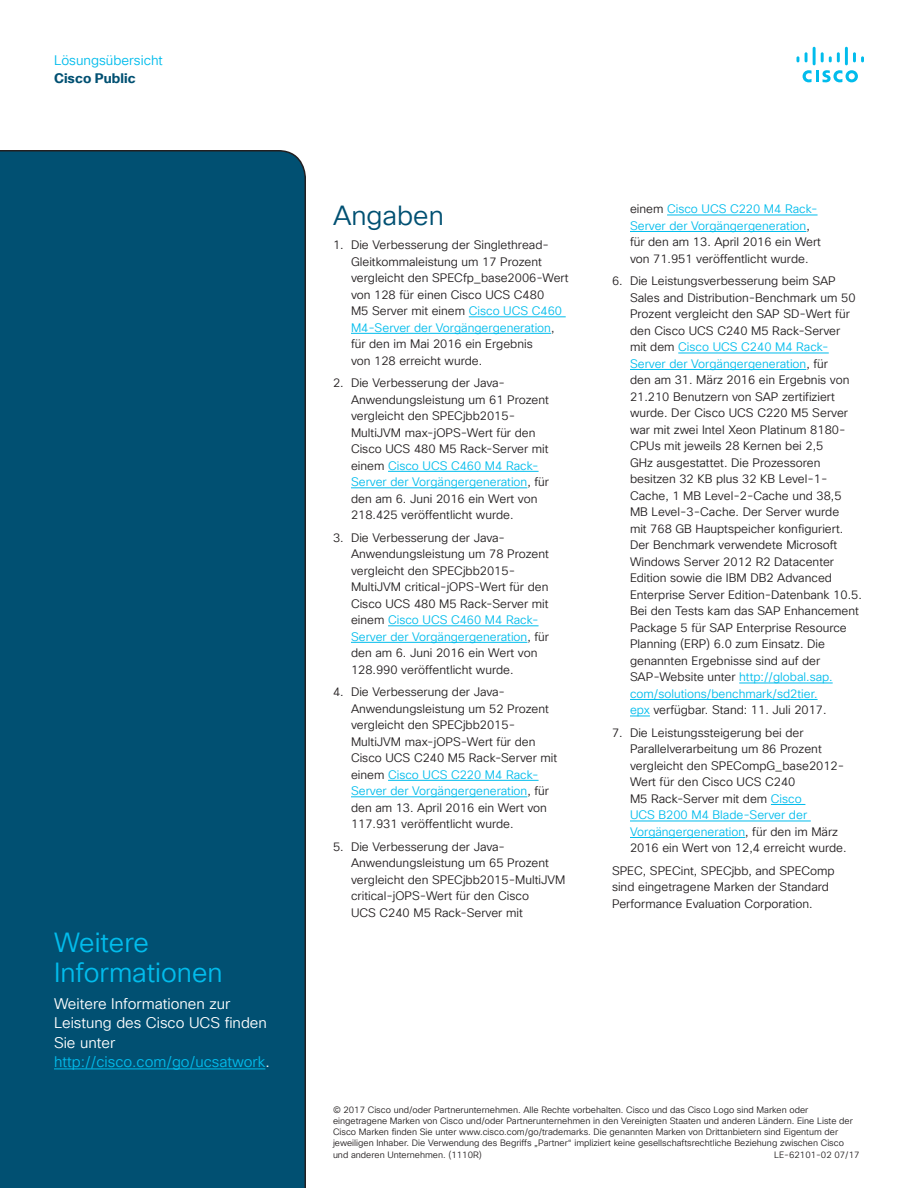
<style>
.page{position:relative;width:918px;height:1188px;background:#fff}
.page>*{position:absolute;margin:0;border:0;box-sizing:border-box;transform-origin:0 0}
.Subhead2_Blue{font:27px/30px "Cisco Sans TT Light";color:#01bcec}
.Subhead2_Indigo{font:27px "Cisco Sans TT Light";color:#015072}
.Body_White{font:15px/19.5px "Cisco Sans TT Light";color:#fff}
.t1{font:13.5px "Cisco Sans TT Light";color:#01bcec}
.t2{font:700 13.5px "Cisco Sans TT";color:#015072}
.Body{font:12px/16.5px "Cisco Sans TT Light";color:#231f20}
.t3{font:9px/11.2px "Cisco Sans TT Light";color:#231f20}
.s1{color:#01bcec}
</style>
<div class="page">
<svg style="left:803px;top:70px;width:55px;height:12px"></svg>
<svg style="left:797px;top:56px;width:2px;height:6px"></svg>
<svg style="left:805px;top:52px;width:3px;height:10px"></svg>
<hr style="left:813px;top:47px;width:3px;height:18px;background:#01bcec">
<svg style="left:821px;top:52px;width:19px;height:10px"></svg>
<hr style="left:845px;top:47px;width:3px;height:18px;background:#01bcec">
<svg style="left:853px;top:52px;width:11px;height:10px"></svg>
<div style="left:0;top:150px;width:306px;height:1038px;background:#015072"></div>
<hr style="left:469px;top:317px;width:97px;height:1px;background:#01bcec">
<hr style="left:351px;top:333px;width:200px;height:1px;background:#01bcec">
<hr style="left:388px;top:471px;width:151px;height:1px;background:#01bcec">
<hr style="left:351px;top:488px;width:176px;height:1px;background:#01bcec">
<hr style="left:388px;top:626px;width:151px;height:1px;background:#01bcec">
<hr style="left:351px;top:642px;width:176px;height:1px;background:#01bcec">
<hr style="left:388px;top:780px;width:151px;height:1px;background:#01bcec">
<hr style="left:351px;top:797px;width:176px;height:1px;background:#01bcec">
<hr style="left:667px;top:215px;width:151px;height:1px;background:#01bcec">
<hr style="left:630px;top:231px;width:176px;height:1px;background:#01bcec">
<hr style="left:678px;top:353px;width:151px;height:1px;background:#01bcec">
<hr style="left:630px;top:369px;width:176px;height:1px;background:#01bcec">
<hr style="left:739px;top:683px;width:94px;height:1px;background:#01bcec">
<hr style="left:630px;top:699px;width:188px;height:1px;background:#01bcec">
<svg style="left:630px;top:716px;width:20px;height:1px"></svg>
<hr style="left:771px;top:804px;width:34px;height:1px;background:#01bcec">
<hr style="left:630px;top:821px;width:181px;height:1px;background:#01bcec">
<hr style="left:630px;top:837px;width:115px;height:1px;background:#01bcec">
<hr style="left:54px;top:1069px;width:211px;height:1px;background:#01bcec">
<p class="t1" style="left:54px;top:51px;width:110px">Lösungsübersicht</p>
<p class="t2" style="left:54px;top:69px;width:83px">Cisco Public</p>
<p class="Subhead2_Blue" style="left:54px;top:928px;width:170px">Weitere<br>Informationen</p>
<p class="Body_White" style="left:54px;top:994px;width:217px">Weitere Informationen zur<br>Leistung des Cisco UCS finden<br>Sie unter <span class="s1">http://cisco.com/go/ucsatwork</span>.</p>
<p class="Subhead2_Indigo" style="left:333px;top:198px;width:112px">Angaben</p>
<p class="Body" style="left:351px;top:237px;width:219px;text-indent:-18px">1. Die Verbesserung der Singlethread-Gleitkommaleistung um 17 Prozent vergleicht den SPECfp_base2006-Wert von 128 für einen Cisco UCS C480<br>M5 Server mit einem <span class="s1">Cisco UCS C460<br>M4-Server der Vorgängergeneration</span>, für den im Mai 2016 ein Ergebnis<br>von 128 erreicht wurde.</p>
<p class="Body" style="left:351px;top:375px;width:200px;text-indent:-18px">2. Die Verbesserung der Java-<br>Anwendungsleistung um 61 Prozent vergleicht den SPECjbb2015-<br>MultiJVM max-jOPS-Wert für den<br>Cisco UCS 480 M5 Rack-Server mit einem <span class="s1">Cisco UCS C460 M4 Rack-<br>Server der Vorgängergeneration</span>, für den am 6. Juni 2016 ein Wert von<br>218.425 veröffentlicht wurde.</p>
<p class="Body" style="left:351px;top:530px;width:200px;text-indent:-18px">3. Die Verbesserung der Java-<br>Anwendungsleistung um 78 Prozent vergleicht den SPECjbb2015-<br>MultiJVM critical-jOPS-Wert für den<br>Cisco UCS 480 M5 Rack-Server mit einem <span class="s1">Cisco UCS C460 M4 Rack-<br>Server der Vorgängergeneration</span>, für den am 6. Juni 2016 ein Wert von<br>128.990 veröffentlicht wurde.</p>
<p class="Body" style="left:351px;top:684px;width:208px;text-indent:-18px">4. Die Verbesserung der Java-<br>Anwendungsleistung um 52 Prozent vergleicht den SPECjbb2015-<br>MultiJVM max-jOPS-Wert für den<br>Cisco UCS C240 M5 Rack-Server mit einem <span class="s1">Cisco UCS C220 M4 Rack-<br>Server der Vorgängergeneration</span>, für den am 13. April 2016 ein Wert von<br>117.931 veröffentlicht wurde.</p>
<p class="Body" style="left:351px;top:839px;width:216px;text-indent:-18px">5. Die Verbesserung der Java-<br>Anwendungsleistung um 65 Prozent vergleicht den SPECjbb2015-MultiJVM critical-jOPS-Wert für den Cisco<br>UCS C240 M5 Rack-Server mit</p>
<p class="Body" style="left:630px;top:201px;width:193px">einem <span class="s1">Cisco UCS C220 M4 Rack-<br>Server der Vorgängergeneration</span>, für den am 13. April 2016 ein Wert von 71.951 veröffentlicht wurde.</p>
<p class="Body" style="left:630px;top:273px;width:233px;text-indent:-18px">6. Die Leistungsverbesserung beim SAP Sales and Distribution-Benchmark um 50<br>Prozent vergleicht den SAP SD-Wert für den Cisco UCS C240 M5 Rack-Server<br>mit dem <span class="s1">Cisco UCS C240 M4 Rack-Server der Vorgängergeneration</span>, für<br>den am 31. März 2016 ein Ergebnis von 21.210 Benutzern von SAP zertifiziert wurde. Der Cisco UCS C220 M5 Server war mit zwei Intel Xeon Platinum 8180- CPUs mit jeweils 28 Kernen bei 2,5<br>GHz ausgestattet. Die Prozessoren besitzen 32 KB plus 32 KB Level-1- Cache, 1 MB Level-2-Cache und 38,5<br>MB Level-3-Cache. Der Server wurde<br>mit 768 GB Hauptspeicher konfiguriert.<br>Der Benchmark verwendete Microsoft Windows Server 2012 R2 Datacenter Edition sowie die IBM DB2 Advanced Enterprise Server Edition-Datenbank 10.5.<br>Bei den Tests kam das SAP Enhancement Package 5 für SAP Enterprise Resource Planning (ERP) 6.0 zum Einsatz. Die genannten Ergebnisse sind auf der SAP-Website unter <span class="s1">http://global.sap. com/solutions/benchmark/sd2tier.<br>epx</span> verfügbar. Stand: 11. Juli 2017.</p>
<p class="Body" style="left:630px;top:725px;width:218px;text-indent:-18px">7. Die Leistungssteigerung bei der Parallelverarbeitung um 86 Prozent vergleicht den SPECompG_base2012- Wert für den Cisco UCS C240<br>M5 Rack-Server mit dem <span class="s1">Cisco<br>UCS B200 M4 Blade-Server der Vorgängergeneration</span>, für den im März 2016 ein Wert von 12,4 erreicht wurde.</p>
<p class="Body" style="left:612px;top:863px;width:224px">SPEC, SPECint, SPECjbb, and SPEComp sind eingetragene Marken der Standard<br>Performance Evaluation Corporation.</p>
<p class="t3" style="left:333px;top:1104px;width:521px">© 2017 Cisco und/oder Partnerunternehmen. Alle Rechte vorbehalten. Cisco und das Cisco Logo sind Marken oder eingetragene Marken von Cisco und/oder Partnerunternehmen in den Vereinigten Staaten und anderen Ländern. Eine Liste der Cisco Marken finden Sie unter www.cisco.com/go/trademarks. Die genannten Marken von Drittanbietern sind Eigentum der jeweiligen Inhaber. Die Verwendung des Begriffs „Partner“ impliziert keine gesellschaftsrechtliche Beziehung zwischen Cisco und anderen Unternehmen. (1110R)</p>
<p class="t3" style="left:774px;top:1149px;width:87px">LE-62101-02 07/17</p>
</div>
